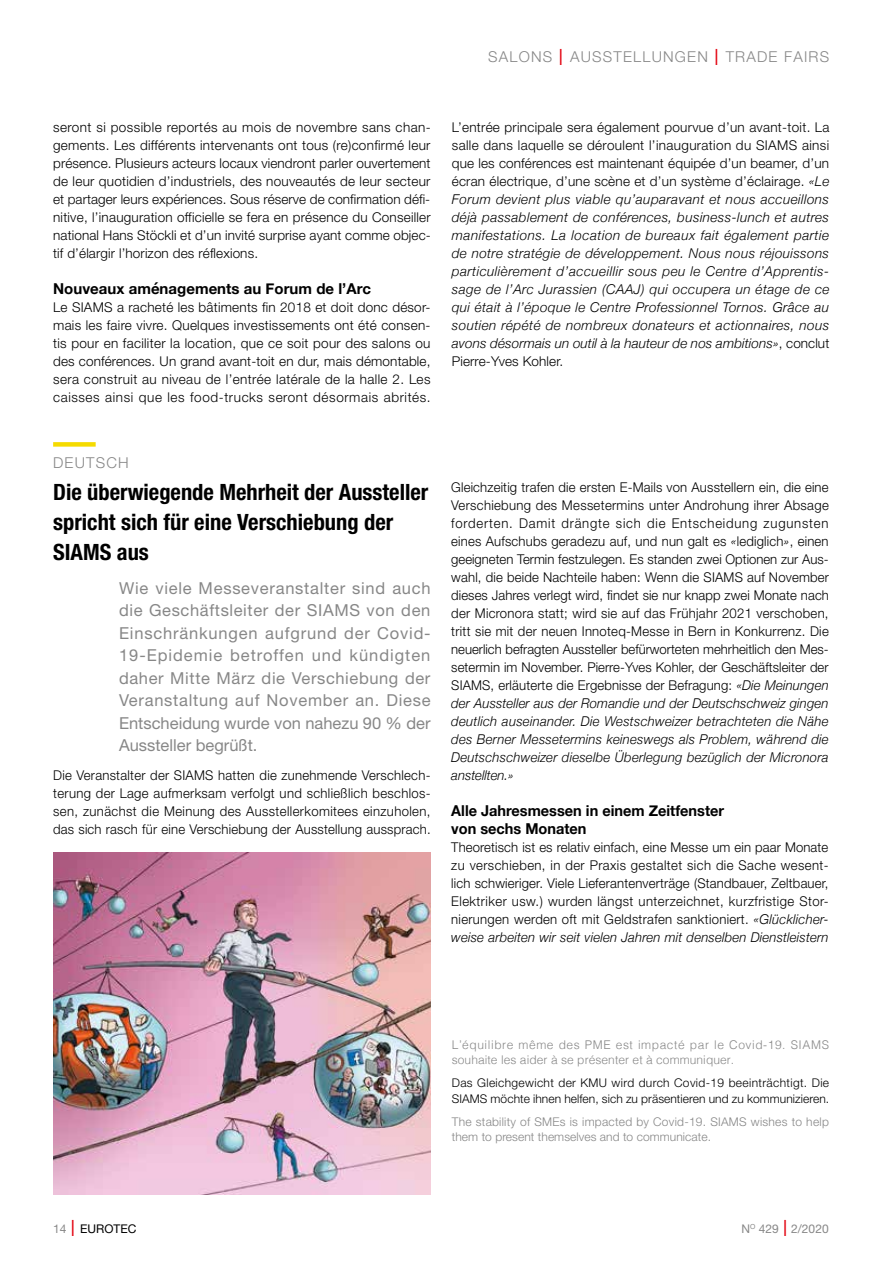
<style>
.page{position:relative;width:893px;height:1263px;background:#fff}
.page>*{position:absolute;margin:0;border:0;box-sizing:border-box;transform-origin:0 0}
.t1{font:700 condensed 22.5px/30px "Helvetica Neue";color:#000}
.t2{font:16.5px/22.5px "Helvetica Neue";color:#878787;text-align:justify}
.t3{font:700 15px/18px "Helvetica Neue";color:#000}
.t4{font:300 15px "Helvetica Neue";letter-spacing:.08em;color:#878787}
.t5{font:300 13.5px/18px "Helvetica Neue";letter-spacing:.015em;color:#000;text-align:justify}
.t6{font:italic 300 13.5px/18px "Helvetica Neue";letter-spacing:.005em;color:#000;text-align:justify}
.t7{font:300 12px/15px "Helvetica Neue";letter-spacing:.005em;color:#000}
.t8{font:300 12px/15px "Helvetica Neue";letter-spacing:.02em;color:#878787}
.t9{font:300 12px/15px "Helvetica";letter-spacing:.045em;color:#878787}
.t10{font:12px "Helvetica Neue";color:#878787}
.t11{font:12px "Helvetica Neue";color:#000}
.s1{font-stretch:condensed;font-size:22.5px;color:#e30613}
.s2{font-style:normal}
.s3{font-style:italic}
.s4{color:#878787}
.s5{font-weight:300;font-stretch:condensed;font-size:22.5px;color:#e30613}
</style>
<div class="page">
<img style="left:53px;top:853px;width:378px;height:341px">
<div style="left:53px;top:442px;width:43px;height:5px;background:#f5db00"></div>
<p class="t4" style="left:488px;top:47px;width:343px">SALONS <span class="s1">I</span> AUSSTELLUNGEN <span class="s1">I</span> TRADE FAIRS</p>
<p class="t5" style="left:53px;top:118px;width:379px">seront si possible reportés au mois de novembre sans chan&shy;gements. Les différents intervenants ont tous (re)confirmé leur présence. Plusieurs acteurs locaux viendront parler ouvertement de leur quotidien d’industriels, des nouveautés de leur secteur et partager leurs expériences. Sous réserve de confirmation défi&shy;nitive, l’inauguration officielle se fera en présence du Conseiller national Hans Stöckli et d’un invité surprise ayant comme objec&shy;tif d’élargir l’horizon des réflexions.</p>
<p class="t3" style="left:53px;top:280px;width:319px">Nouveaux aménagements au Forum de l’Arc</p>
<p class="t5" style="left:53px;top:298px;width:379px">Le SIAMS a racheté les bâtiments fin 2018 et doit donc désor&shy;mais les faire vivre. Quelques investissements ont été consen&shy;tis pour en faciliter la location, que ce soit pour des salons ou des conférences. Un grand avant-toit en dur, mais démontable, sera construit au niveau de l’entrée latérale de la halle 2. Les caisses ainsi que les food-trucks seront désormais abrités.</p>
<p class="t6" style="left:452px;top:117px;width:379px"><span class="s2">L’entrée principale sera également pourvue d’un avant-toit. La salle dans laquelle se déroulent l’inauguration du SIAMS ainsi que les conférences est maintenant équipée d’un beamer, d’un écran électrique, d’une scène et d’un système d’éclairage.</span> «Le Forum devient plus viable qu’auparavant et nous accueillons déjà passablement de conférences, business-lunch et autres manifestations. La location de bureaux fait également partie de notre stratégie de développement. Nous nous réjouissons particulièrement d’accueillir sous peu le Centre d’Apprentis&shy;sage de l’Arc Jurassien (CAAJ) qui occupera un étage de ce qui était à l’époque le Centre Professionnel Tornos. Grâce au soutien répété de nombreux donateurs et actionnaires, nous avons désormais un outil à la hauteur de nos ambitions»<span class="s2">, conclut Pierre-Yves Kohler.</span></p>
<p class="t4" style="left:53px;top:453px;width:77px">DEUTSCH</p>
<h1 class="t1" style="left:53px;top:477px;width:377px">Die überwiegende Mehrheit der Aussteller spricht sich für eine Verschiebung der<br>SIAMS aus</h1>
<p class="t2" style="left:119px;top:576px;width:313px">Wie viele Messeveranstalter sind auch die Geschäftsleiter der SIAMS von den Einschränkungen aufgrund der Covid-19-Epidemie betroffen und kündigten daher Mitte März die Verschiebung der Veranstaltung auf November an. Diese Entscheidung wurde von nahezu 90 % der Aussteller begrüßt.</p>
<p class="t5" style="left:53px;top:766px;width:379px">Die Veranstalter der SIAMS hatten die zunehmende Verschlech&shy;terung der Lage aufmerksam verfolgt und schließlich beschlos&shy;sen, zunächst die Meinung des Ausstellerkomitees einzuholen, das sich rasch für eine Verschiebung der Ausstellung aussprach.</p>
<p class="t5" style="left:451px;top:478px;width:379px">Gleichzeitig trafen die ersten E-Mails von Ausstellern ein, die eine Verschiebung des Messetermins unter Androhung ihrer Absage forderten. Damit drängte sich die Entscheidung zugunsten eines Aufschubs geradezu auf, und nun galt es <span class="s3">«</span>lediglich<span class="s3">»</span>, einen geeigneten Termin festzulegen. Es standen zwei Optionen zur Aus&shy;wahl, die beide Nachteile haben: Wenn die SIAMS auf November dieses Jahres verlegt wird, findet sie nur knapp zwei Monate nach der Micronora statt; wird sie auf das Frühjahr 2021 verschoben, tritt sie mit der neuen Innoteq-Messe in Bern in Konkurrenz. Die neuerlich befragten Aussteller befürworteten mehrheitlich den Mes&shy;setermin im November. Pierre-Yves Kohler, der Geschäftsleiter der SIAMS, erläuterte die Ergebnisse der Befragung: <span class="s3">«Die Meinungen der Aussteller aus der Romandie und der Deutschschweiz gingen deutlich auseinander. Die Westschweizer betrachteten die Nähe des Berner Messetermins keineswegs als Problem, während die Deutschschweizer dieselbe Überlegung bezüglich der Micronora anstellten.»</span></p>
<p class="t3" style="left:451px;top:802px;width:274px">Alle Jahresmessen in einem Zeitfenster von sechs Monaten</p>
<p class="t5" style="left:451px;top:838px;width:379px">Theoretisch ist es relativ einfach, eine Messe um ein paar Monate zu verschieben, in der Praxis gestaltet sich die Sache wesent&shy;lich schwieriger. Viele Lieferantenverträge (Standbauer, Zeltbauer, Elektriker usw.) wurden längst unterzeichnet, kurzfristige Stor&shy;nierungen werden oft mit Geldstrafen sanktioniert. <span class="s3">«Glücklicher&shy;weise arbeiten wir seit vielen Jahren mit denselben Dienstleistern</span></p>
<p class="t9" style="left:452px;top:1036px;width:379px">L’équilibre même des PME est impacté par le Covid-19. SIAMS souhaite les aider à se présenter et à communiquer.</p>
<p class="t7" style="left:452px;top:1075px;width:379px">Das Gleichgewicht der KMU wird durch Covid-19 beeinträchtigt. Die<br>SIAMS möchte ihnen helfen, sich zu präsentieren und zu kommunizieren.</p>
<p class="t8" style="left:452px;top:1114px;width:379px">The stability of SMEs is impacted by Covid-19. SIAMS wishes to help them to present themselves and to communicate.</p>
<p class="t11" style="left:53px;top:1221px;width:85px"><span class="s4">14</span> <span class="s5">I</span> EUROTEC</p>
<p class="t10" style="left:741px;top:1221px;width:89px">N<sup>O</sup> 429 <span class="s5">I</span> 2/2020</p>
</div>
